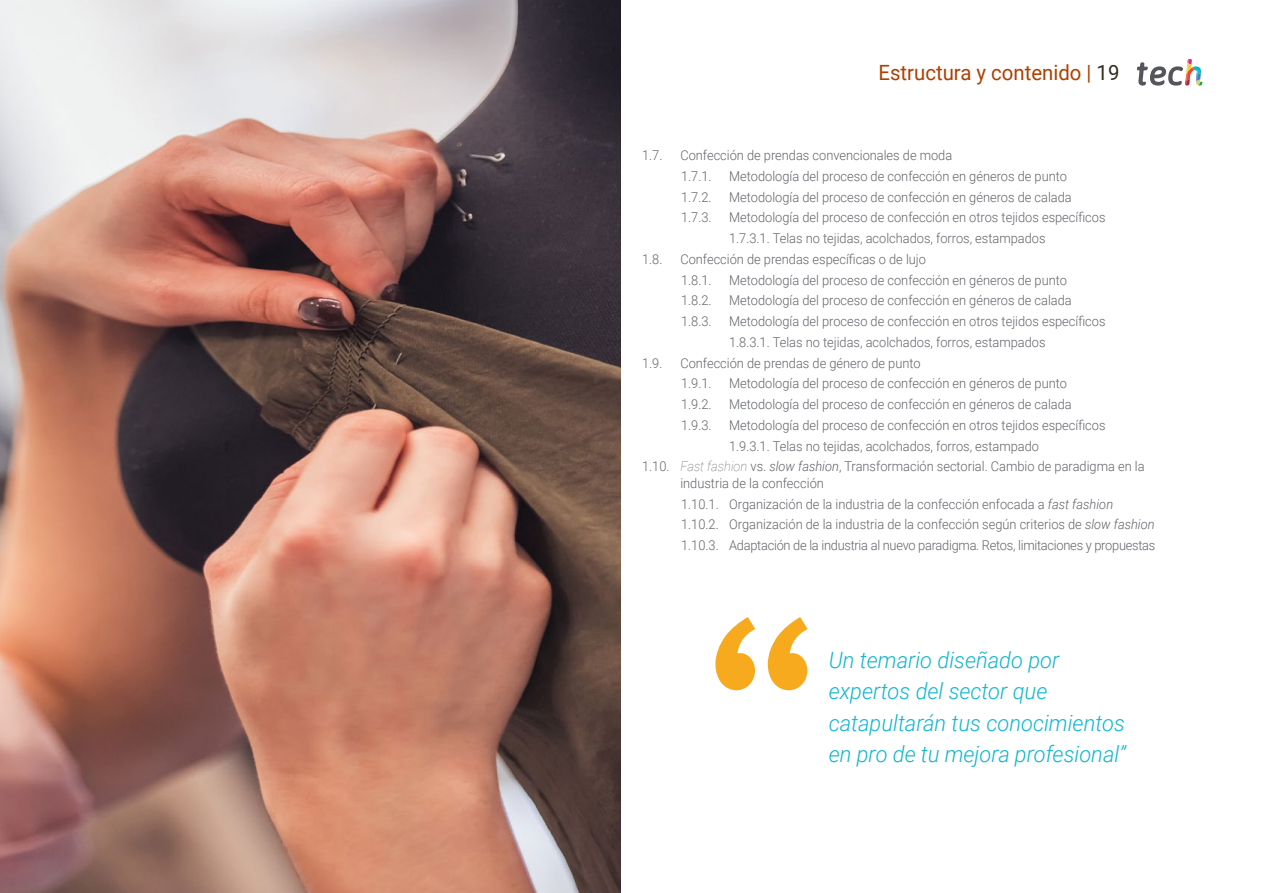
<style>
.page{position:relative;width:1263px;height:893px;background:#fff}
.page>*{position:absolute;margin:0;border:0;box-sizing:border-box;transform-origin:0 0}
.t1{font:italic 300 22.5px/31.5px "Roboto";color:#0fb6cf}
.t2{font:21px "Roboto";color:#ae4000}
.t3{font:300 13.5px/20.7px "Roboto";color:#61646a;scale:.95 1}
.s1{color:#312e20}
.s2{font-weight:100;font-style:italic}
.s3{font-style:italic}
</style>
<div class="page">
<img style="left:0;top:0;width:621px;height:893px">
<svg style="left:1137px;top:59px;width:65px;height:27px"></svg>
<svg style="left:715px;top:617px;width:93px;height:73px"></svg>
<h2 class="t2" style="left:878px;top:57px;width:242px">Estructura y contenido | <span class="s1">19</span></h2>
<p class="t3" style="left:642px;top:144px;width:23px">1.7.</p>
<p class="t3" style="left:680px;top:144px;width:288px">Confección de prendas convencionales de moda<br>1.7.1.</p>
<p class="t3" style="left:729px;top:165px;width:357px">Metodología del proceso de confección en géneros de punto</p>
<p class="t3" style="left:681px;top:186px;width:34px">1.7.2.</p>
<p class="t3" style="left:729px;top:186px;width:362px">Metodología del proceso de confección en géneros de calada</p>
<p class="t3" style="left:681px;top:207px;width:34px">1.7.3.</p>
<p class="t3" style="left:729px;top:207px;width:398px">Metodología del proceso de confección en otros tejidos específicos<br>1.7.3.1. Telas no tejidas, acolchados, forros, estampados</p>
<p class="t3" style="left:642px;top:248px;width:23px">1.8.</p>
<p class="t3" style="left:680px;top:248px;width:260px">Confección de prendas específicas o de lujo<br>1.8.1.</p>
<p class="t3" style="left:729px;top:269px;width:357px">Metodología del proceso de confección en géneros de punto</p>
<p class="t3" style="left:681px;top:290px;width:34px">1.8.2.</p>
<p class="t3" style="left:729px;top:290px;width:362px">Metodología del proceso de confección en géneros de calada</p>
<p class="t3" style="left:681px;top:310px;width:34px">1.8.3.</p>
<p class="t3" style="left:729px;top:310px;width:398px">Metodología del proceso de confección en otros tejidos específicos<br>1.8.3.1. Telas no tejidas, acolchados, forros, estampados</p>
<p class="t3" style="left:642px;top:352px;width:23px">1.9.</p>
<p class="t3" style="left:680px;top:352px;width:254px">Confección de prendas de género de punto<br>1.9.1.</p>
<p class="t3" style="left:729px;top:373px;width:357px">Metodología del proceso de confección en géneros de punto</p>
<p class="t3" style="left:681px;top:393px;width:34px">1.9.2.</p>
<p class="t3" style="left:729px;top:393px;width:362px">Metodología del proceso de confección en géneros de calada</p>
<p class="t3" style="left:681px;top:414px;width:34px">1.9.3.</p>
<p class="t3" style="left:729px;top:414px;width:398px">Metodología del proceso de confección en otros tejidos específicos</p>
<p class="t3" style="left:729px;top:435px;width:328px">1.9.3.1. Telas no tejidas, acolchados, forros, estampado</p>
<p class="t3" style="left:642px;top:456px;width:530px">1.10. <span class="s2">Fast fashion</span> vs. <span class="s3">slow fashion</span>, Transformación sectorial. Cambio de paradigma en la</p>
<p class="t3" style="left:680px;top:472px;width:501px">industria de la confección<br>1.10.1. Organización de la industria de la confección enfocada a <span class="s3">fast fashion<br></span>1.10.2. Organización de la industria de la confección según criterios de <span class="s3">slow fashion </span>1.10.3. Adaptación de la industria al nuevo paradigma. Retos, limitaciones y propuestas</p>
<h1 class="t1" style="left:829px;top:643px;width:298px">Un temario diseñado por expertos del sector que catapultarán tus conocimientos en pro de tu mejora profesional”</h1>
</div>
